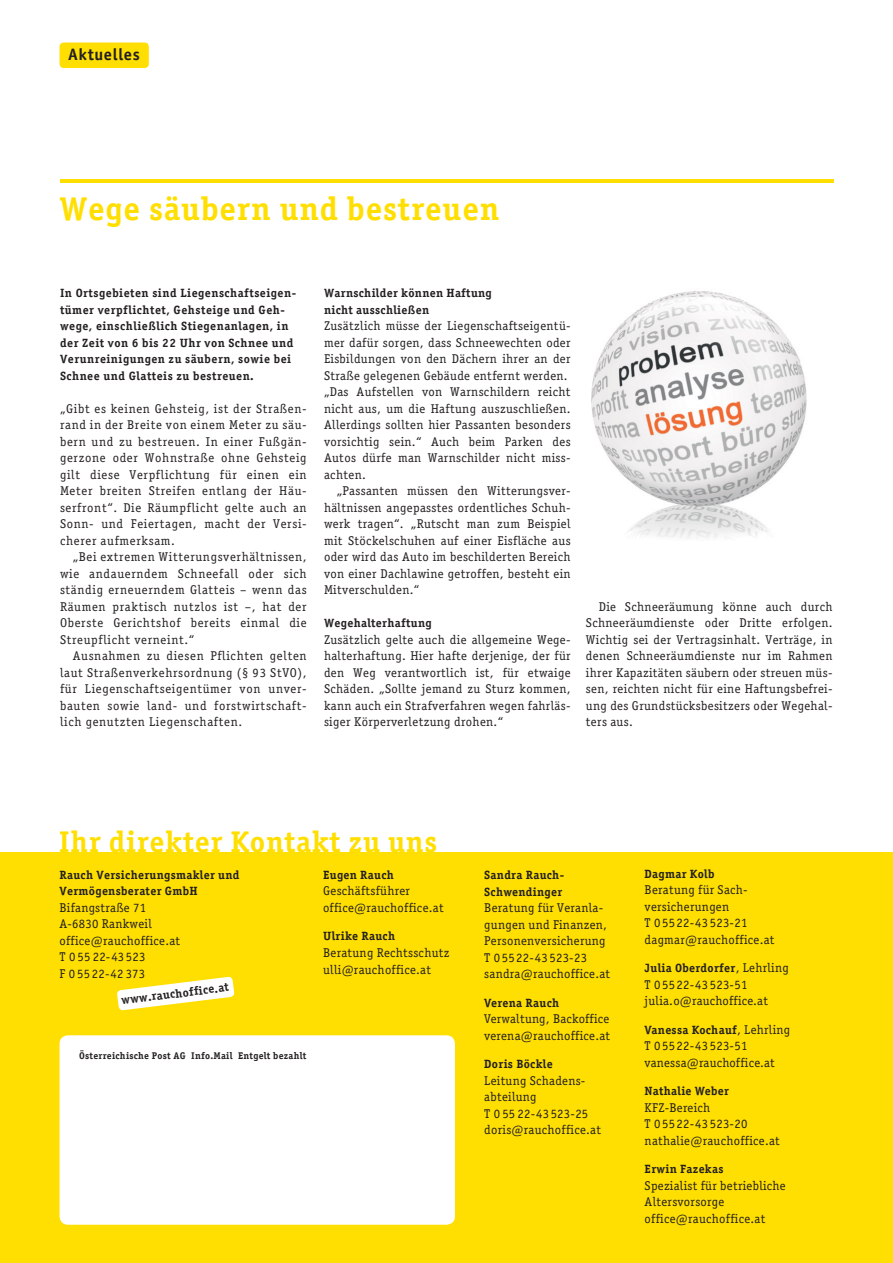
<style>
.page{position:relative;width:893px;height:1263px;background:#fff}
.page>*{position:absolute;margin:0;border:0;box-sizing:border-box;transform-origin:0 0}
.Headline{font:700 33px "Officina Serif";letter-spacing:.025em;color:#ffdf01}
.Headline-2{font:700 30px "Officina Serif";letter-spacing:.02em;color:#ffdf01}
.t1{font:700 16.5px "Officina Sans";letter-spacing:.04em;color:#231f20}
.Grundschrift{font:12.75px/16.5px "Officina Serif";letter-spacing:.02em;color:#231f20;text-align:justify}
.Grundschrift-2{font:700 12px/16.5px "Officina Serif";letter-spacing:.025em;color:#231f20}
.t2{font:700 9.75px "Officina Serif";letter-spacing:.025em;color:#231f20}
.s1{font-weight:400;font-size:12.75px}
</style>
<div class="page">
<img style="left:591px;top:291px;width:216px;height:248px">
<div style="left:60px;top:43px;width:89px;height:25px;background:#ffdf01;border-radius:4px"></div>
<div style="left:0;top:852px;width:893px;height:411px;background:#ffdf01"></div>
<div style="left:60px;top:1035px;width:395px;height:190px;background:#fff;border-radius:9px"></div>
<svg style="left:117px;top:976px;width:118px;height:35px"></svg>
<hr style="left:60px;top:179px;width:773px;height:3px;background:#ffdf01">
<p class="t1" style="left:68px;top:44px;width:73px">Aktuelles</p>
<p class="Headline" style="left:59px;top:188px;width:441px">Wege säubern und bestreuen</p>
<p class="Grundschrift-2" style="left:60px;top:285px;width:238px">In Ortsgebieten sind Liegenschaftseigen&shy;tümer verpflichtet, Gehsteige und Geh&shy;wege, einschließlich Stiegenanlagen, in der Zeit von 6 bis 22 Uhr von Schnee und Verunreinigungen zu säubern, sowie bei Schnee und Glatteis zu bestreuen.</p>
<p class="Grundschrift" style="left:60px;top:400px;width:248px">„Gibt es keinen Gehsteig, ist der Straßen&shy;rand in der Breite von einem Meter zu säu&shy;bern und zu bestreuen. In einer Fußgän&shy;gerzone oder Wohnstraße ohne Gehsteig gilt diese Verpflichtung für einen ein Meter breiten Streifen entlang der Häu&shy;serfront“. Die Räumpflicht gelte auch an Sonn- und Feiertagen, macht der Versi&shy;cherer aufmerksam.</p>
<p class="Grundschrift" style="left:60px;top:548px;width:248px;text-indent:13px">„Bei extremen Witterungsverhältnissen, wie andauerndem Schneefall oder sich ständig erneuerndem Glatteis – wenn das Räumen praktisch nutzlos ist –, hat der Oberste Gerichtshof bereits einmal die Streupflicht verneint.“</p>
<p class="Grundschrift" style="left:60px;top:647px;width:248px;text-indent:13px">Ausnahmen zu diesen Pflichten gelten laut Straßenverkehrsordnung (§ 93 StVO), für Liegenschaftseigentümer von unver&shy;bauten sowie land- und forstwirtschaft&shy;lich genutzten Liegenschaften.</p>
<p class="Grundschrift-2" style="left:324px;top:285px;width:169px">Warnschilder können Haftung nicht ausschließen</p>
<p class="Grundschrift" style="left:324px;top:317px;width:248px">Zusätzlich müsse der Liegenschaftseigentü&shy;mer dafür sorgen, dass Schneewechten oder Eisbildungen von den Dächern ihrer an der Straße gelegenen Gebäude entfernt werden.</p>
<p class="Grundschrift" style="left:324px;top:383px;width:248px">„Das Aufstellen von Warnschildern reicht nicht aus, um die Haftung auszuschließen.<br>Allerdings sollten hier Passanten besonders vorsichtig sein.“ Auch beim Parken des Autos dürfe man Warnschilder nicht miss&shy;achten.</p>
<p class="Grundschrift" style="left:324px;top:482px;width:248px;text-indent:13px">„Passanten müssen den Witterungsver&shy;hältnissen angepasstes ordentliches Schuh&shy;werk tragen“. „Rutscht man zum Beispiel mit Stöckelschuhen auf einer Eisfläche aus oder wird das Auto im beschilderten Bereich von einer Dachlawine getroffen, besteht ein Mitverschulden.“</p>
<p class="Grundschrift-2" style="left:324px;top:615px;width:109px">Wegehalterhaftung</p>
<p class="Grundschrift" style="left:324px;top:631px;width:248px">Zusätzlich gelte auch die allgemeine Wege&shy;halterhaftung. Hier hafte derjenige, der für den Weg verantwortlich ist, für etwaige Schäden. „Sollte jemand zu Sturz kommen, kann auch ein Strafverfahren wegen fahrläs&shy;siger Körperverletzung drohen.“</p>
<p class="Grundschrift" style="left:586px;top:598px;width:248px;text-indent:13px">Die Schneeräumung könne auch durch Schneeräumdienste oder Dritte erfolgen.<br>Wichtig sei der Vertragsinhalt. Verträge, in denen Schneeräumdienste nur im Rahmen ihrer Kapazitäten säubern oder streuen müs&shy;sen, reichten nicht für eine Haftungsbefrei&shy;ung des Grundstücksbesitzers oder Wegehal&shy;ters aus.</p>
<p class="Headline-2" style="left:59px;top:823px;width:380px">Ihr direkter Kontakt zu uns</p>
<p class="Grundschrift-2" style="left:60px;top:866px;width:181px">Rauch Versicherungsmakler und<br>Vermögensberater GmbH</p>
<p class="Grundschrift" style="left:60px;top:899px;width:88px">Bifangstraße 71</p>
<p class="Grundschrift" style="left:60px;top:916px;width:94px">A-6830 Rankweil</p>
<p class="Grundschrift" style="left:60px;top:932px;width:122px">office@rauchoffice.at</p>
<p class="Grundschrift" style="left:60px;top:949px;width:87px">T 0 55 22-43523</p>
<p class="Grundschrift" style="left:60px;top:965px;width:87px">F 0 5522-42 373</p>
<p class="Grundschrift-2" style="left:323px;top:866px;width:72px">Eugen Rauch</p>
<p class="Grundschrift" style="left:323px;top:883px;width:88px">Geschäftsführer</p>
<p class="Grundschrift" style="left:323px;top:899px;width:122px">office@rauchoffice.at</p>
<p class="Grundschrift-2" style="left:323px;top:928px;width:73px">Ulrike Rauch</p>
<p class="Grundschrift" style="left:323px;top:944px;width:128px">Beratung Rechtsschutz</p>
<p class="Grundschrift" style="left:323px;top:961px;width:110px">ulli@rauchoffice.at</p>
<p class="Grundschrift-2" style="left:120px;top:992px;width:110px;rotate:-7deg">www.rauchoffice.at</p>
<p class="t2" style="left:79px;top:1049px;width:229px">Österreichische Post AG Info.Mail Entgelt bezahlt</p>
<p class="Grundschrift-2" style="left:484px;top:867px;width:80px">Sandra Rauch-<br>Schwendinger</p>
<p class="Grundschrift" style="left:484px;top:900px;width:124px;text-align:left">Beratung für Veranla&shy;gungen und Finanzen,<br>Personenversicherung</p>
<p class="Grundschrift" style="left:484px;top:949px;width:104px">T 05522-43523-23</p>
<p class="Grundschrift" style="left:484px;top:966px;width:127px">sandra@rauchoffice.at</p>
<p class="Grundschrift-2" style="left:484px;top:994px;width:76px">Verena Rauch</p>
<p class="Grundschrift" style="left:484px;top:1011px;width:127px">Verwaltung, Backoffice</p>
<p class="Grundschrift" style="left:484px;top:1027px;width:127px">verena@rauchoffice.at</p>
<p class="Grundschrift-2" style="left:484px;top:1056px;width:70px">Doris Böckle</p>
<p class="Grundschrift" style="left:484px;top:1072px;width:103px">Leitung Schadens&shy;abteilung</p>
<p class="Grundschrift" style="left:484px;top:1105px;width:106px">T 0 55 22-43523-25</p>
<p class="Grundschrift" style="left:484px;top:1122px;width:118px">doris@rauchoffice.at</p>
<p class="Grundschrift-2" style="left:645px;top:865px;width:71px">Dagmar Kolb</p>
<p class="Grundschrift" style="left:645px;top:882px;width:105px">Beratung für Sach&shy;versicherungen</p>
<p class="Grundschrift" style="left:645px;top:915px;width:104px">T 05522-43523-21</p>
<p class="Grundschrift" style="left:645px;top:931px;width:131px">dagmar@rauchoffice.at</p>
<p class="Grundschrift-2" style="left:645px;top:960px;width:146px">Julia Oberdorfer<span class="s1">, Lehrling</span></p>
<p class="Grundschrift" style="left:645px;top:976px;width:104px">T 05522-43523-51</p>
<p class="Grundschrift" style="left:645px;top:993px;width:125px">julia.o@rauchoffice.at</p>
<p class="Grundschrift-2" style="left:645px;top:1021px;width:147px">Vanessa Kochauf<span class="s1">, Lehrling</span></p>
<p class="Grundschrift" style="left:645px;top:1038px;width:104px">T 05522-43523-51</p>
<p class="Grundschrift" style="left:645px;top:1054px;width:132px">vanessa@rauchoffice.at</p>
<p class="Grundschrift-2" style="left:645px;top:1083px;width:86px">Nathalie Weber</p>
<p class="Grundschrift" style="left:645px;top:1099px;width:67px">KFZ-Bereich</p>
<p class="Grundschrift" style="left:645px;top:1116px;width:104px">T 05522-43523-20</p>
<p class="Grundschrift" style="left:645px;top:1132px;width:137px">nathalie@rauchoffice.at</p>
<p class="Grundschrift-2" style="left:645px;top:1161px;width:80px">Erwin Fazekas</p>
<p class="Grundschrift" style="left:645px;top:1177px;width:143px">Spezialist für betriebliche<br>Altersvorsorge</p>
<p class="Grundschrift" style="left:645px;top:1210px;width:122px">office@rauchoffice.at</p>
</div>
